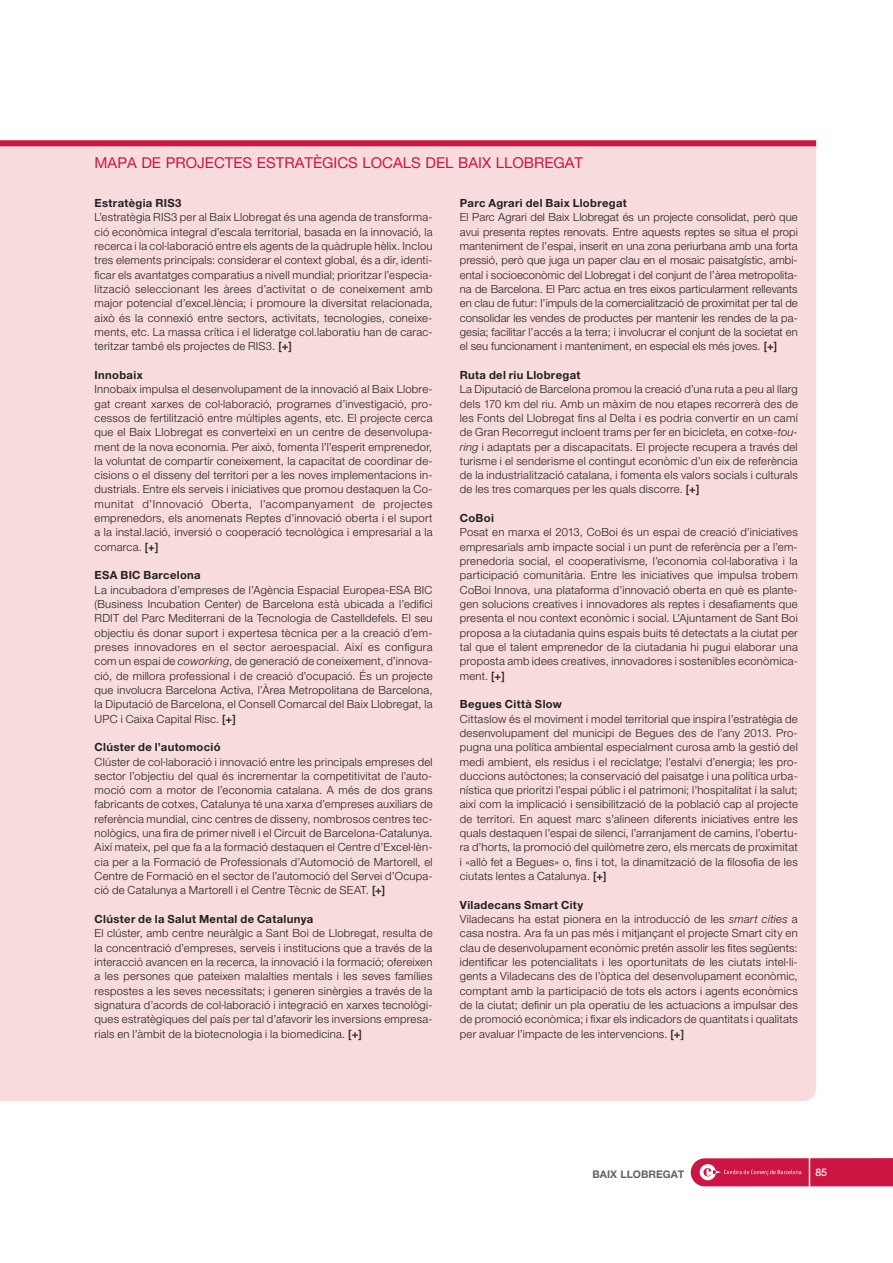
<style>
.page{position:relative;width:893px;height:1263px;background:#fff}
.page>*{position:absolute;margin:0;border:0;box-sizing:border-box;transform-origin:0 0}
.t1{font:15px "Helvetica Neue LT";color:#cc1543}
.t2{font:300 11.25px/14.2px "Helvetica Neue LT";letter-spacing:.02em;color:#231f20;text-align:justify}
.t3{font:700 11.25px "Helvetica Neue LT";letter-spacing:.03em;color:#231f20}
.t4{font:700 10.5px "Helvetica Neue LT";color:#636466}
.t5{font:500 10.5px "Helvetica Neue LT";color:#fff}
.s1{font-weight:500}
.s2{font-style:italic}
.s3{font-weight:700}
</style>
<div class="page">
<svg style="left:691px;top:1158px;width:202px;height:28px"></svg>
<hr style="left:809px;top:1157px;width:1px;height:30px;background:#fff">
<div style="left:0;top:146px;width:816px;height:955px;background:#f8dcdd"></div>
<div style="left:0;top:140px;width:816px;height:6px;background:#cc1543"></div>
<h1 class="t1" style="left:95px;top:158px;width:490px">MAPA DE PROJECTES ESTRATÈGICS LOCALS DEL BAIX LLOBREGAT</h1>
<p class="t3" style="left:95px;top:199px;width:88px">Estratègia RIS3</p>
<p class="t2" style="left:95px;top:211px;width:339px">L’estratègia RIS3 per al Baix Llobregat és una agenda de transforma&shy;ció econòmica integral d’escala territorial, basada en la innovació, la recerca i la col·laboració entre els agents de la quàdruple hèlix. Inclou tres elements principals: considerar el context global, és a dir, identi&shy;ficar els avantatges comparatius a nivell mundial; prioritzar l’especia&shy;lització seleccionant les àrees d’activitat o de coneixement amb major potencial d’excel.lència; i promoure la diversitat relacionada, això és la connexió entre sectors, activitats, tecnologies, coneixe&shy;ments, etc. La massa crítica i el lideratge col.laboratiu han de carac&shy;teritzar també els projectes de RIS3. <span class="s1">[+]</span></p>
<p class="t3" style="left:95px;top:371px;width:50px">Innobaix</p>
<p class="t2" style="left:95px;top:383px;width:340px">Innobaix impulsa el desenvolupament de la innovació al Baix Llobre&shy;gat creant xarxes de col·laboració, programes d’investigació, pro&shy;cessos de fertilització entre múltiples agents, etc. El projecte cerca que el Baix Llobregat es converteixi en un centre de desenvolupa&shy;ment de la nova economia. Per això, fomenta l’l’esperit emprenedor, la voluntat de compartir coneixement, la capacitat de coordinar de&shy;cisions o el disseny del territori per a les noves implementacions in&shy;dustrials. Entre els serveis i iniciatives que promou destaquen la Co&shy;munitat d’Innovació Oberta, l’acompanyament de projectes emprenedors, els anomenats Reptes d’innovació oberta i el suport a la instal.lació, inversió o cooperació tecnològica i empresarial a la comarca. <span class="s1">[+]</span></p>
<p class="t3" style="left:95px;top:571px;width:108px">ESA BIC Barcelona</p>
<p class="t2" style="left:95px;top:584px;width:339px">La incubadora d’empreses de l’Agència Espacial Europea-ESA BIC (Business Incubation Center) de Barcelona està ubicada a l’edifici RDIT del Parc Mediterrani de la Tecnologia de Castelldefels. El seu objectiu és donar suport i expertesa tècnica per a la creació d’em&shy;preses innovadores en el sector aeroespacial. Així es configura com un espai de <span class="s2">coworking</span>, de generació de coneixement, d’innova&shy;ció, de millora professional i de creació d’ocupació. És un projecte que involucra Barcelona Activa, l’Àrea Metropolitana de Barcelona, la Diputació de Barcelona, el Consell Comarcal del Baix Llobregat, la UPC i Caixa Capital Risc. <span class="s1">[+]</span></p>
<p class="t3" style="left:95px;top:743px;width:128px">Clúster de l’automoció</p>
<p class="t2" style="left:95px;top:755px;width:339px">Clúster de col·laboració i innovació entre les principals empreses del sector l’objectiu del qual és incrementar la competitivitat de l’auto&shy;moció com a motor de l’economia catalana. A més de dos grans fabricants de cotxes, Catalunya té una xarxa d’empreses auxiliars de referència mundial, cinc centres de disseny, nombrosos centres tec&shy;nològics, una fira de primer nivell i el Circuit de Barcelona-Catalunya.<br>Així mateix, pel que fa a la formació destaquen el Centre d’Excel·lèn&shy;cia per a la Formació de Professionals d’Automoció de Martorell, el Centre de Formació en el sector de l’automoció del Servei d’Ocupa&shy;ció de Catalunya a Martorell i el Centre Tècnic de SEAT. <span class="s1">[+]</span></p>
<p class="t3" style="left:95px;top:915px;width:220px">Clúster de la Salut Mental de Catalunya</p>
<p class="t2" style="left:95px;top:927px;width:339px">El clúster, amb centre neuràlgic a Sant Boi de Llobregat, resulta de la concentració d’empreses, serveis i institucions que a través de la interacció avancen en la recerca, la innovació i la formació; ofereixen a les persones que pateixen malalties mentals i les seves famílies respostes a les seves necessitats; i generen sinèrgies a través de la signatura d’acords de col·laboració i integració en xarxes tecnològi&shy;ques estratègiques del país per tal d’afavorir les inversions empresa&shy;rials en l’àmbit de la biotecnologia i la biomedicina. <span class="s1">[+]</span></p>
<p class="t3" style="left:460px;top:199px;width:168px">Parc Agrari del Baix Llobregat</p>
<p class="t2" style="left:460px;top:211px;width:339px">El Parc Agrari del Baix Llobregat és un projecte consolidat, però que avui presenta reptes renovats. Entre aquests reptes se situa el propi manteniment de l’espai, inserit en una zona periurbana amb una forta pressió, però que juga un paper clau en el mosaic paisatgístic, ambi&shy;ental i socioeconòmic del Llobregat i del conjunt de l’àrea metropolita&shy;na de Barcelona. El Parc actua en tres eixos particularment rellevants en clau de futur: l’impuls de la comercialització de proximitat per tal de consolidar les vendes de productes per mantenir les rendes de la pa&shy;gesia; facilitar l’accés a la terra; i involucrar el conjunt de la societat en el seu funcionament i manteniment, en especial els més joves. <span class="s1">[+]</span></p>
<p class="t3" style="left:460px;top:371px;width:122px">Ruta del riu Llobregat</p>
<p class="t2" style="left:460px;top:383px;width:340px">La Diputació de Barcelona promou la creació d’una ruta a peu al llarg dels 170 km del riu. Amb un màxim de nou etapes recorrerà des de les Fonts del Llobregat fins al Delta i es podria convertir en un camí de Gran Recorregut incloent trams per fer en bicicleta, en cotxe-<span class="s2">tou&shy;ring</span> i adaptats per a discapacitats. El projecte recupera a través del turisme i el senderisme el contingut econòmic d’un eix de referència de la industrialització catalana, i fomenta els valors socials i culturals de les tres comarques per les quals discorre. <span class="s1">[+]</span></p>
<p class="t3" style="left:460px;top:514px;width:36px">CoBoi</p>
<p class="t2" style="left:460px;top:526px;width:339px">Posat en marxa el 2013, CoBoi és un espai de creació d’iniciatives empresarials amb impacte social i un punt de referència per a l’em&shy;prenedoria social, el cooperativisme, l’economia col·laborativa i la participació comunitària. Entre les iniciatives que impulsa trobem CoBoi Innova, una plataforma d’innovació oberta en què es plante&shy;gen solucions creatives i innovadores als reptes i desafiaments que presenta el nou context econòmic i social. L’Ajuntament de Sant Boi proposa a la ciutadania quins espais buits té detectats a la ciutat per tal que el talent emprenedor de la ciutadania hi pugui elaborar una proposta amb idees creatives, innovadores i sostenibles econòmica&shy;ment. <span class="s1">[+]</span></p>
<p class="t3" style="left:460px;top:700px;width:104px">Begues Città Slow</p>
<p class="t2" style="left:460px;top:712px;width:339px">Cittaslow és el moviment i model territorial que inspira l’estratègia de desenvolupament del municipi de Begues des de l’any 2013. Pro&shy;pugna una política ambiental especialment curosa amb la gestió del medi ambient, els residus i el reciclatge; l’estalvi d’energia; les pro&shy;duccions autòctones; la conservació del paisatge i una política urba&shy;nística que prioritzi l’espai públic i el patrimoni; l’hospitalitat i la salut; així com la implicació i sensibilització de la població cap al projecte de territori. En aquest marc s’alineen diferents iniciatives entre les quals destaquen l’espai de silenci, l’arranjament de camins, l’obertu&shy;ra d’horts, la promoció del quilòmetre zero, els mercats de proximitat i «allò fet a Begues» o, fins i tot, la dinamització de la filosofia de les ciutats lentes a Catalunya. <span class="s1">[+]</span></p>
<p class="t2" style="left:460px;top:899px;width:339px;text-align:left"><span class="s3">Viladecans Smart City<br></span>Viladecans ha estat pionera en la introducció de les <span class="s2">smart cities</span> a casa nostra. Ara fa un pas més i mitjançant el projecte Smart city en clau de desenvolupament econòmic pretén assolir les fites següents: identificar les potencialitats i les oportunitats de les ciutats intel·li&shy;gents a Viladecans des de l’òptica del desenvolupament econòmic, comptant amb la participació de tots els actors i agents econòmics de la ciutat; definir un pla operatiu de les actuacions a impulsar des de promoció econòmica; i fixar els indicadors de quantitats i qualitats per avaluar l’impacte de les intervencions. <span class="s1">[+]</span></p>
<p class="t4" style="left:592px;top:1170px;width:93px">BAIX LLOBREGAT</p>
<p class="t5" style="left:815px;top:1169px;width:13px">85</p>
</div>
